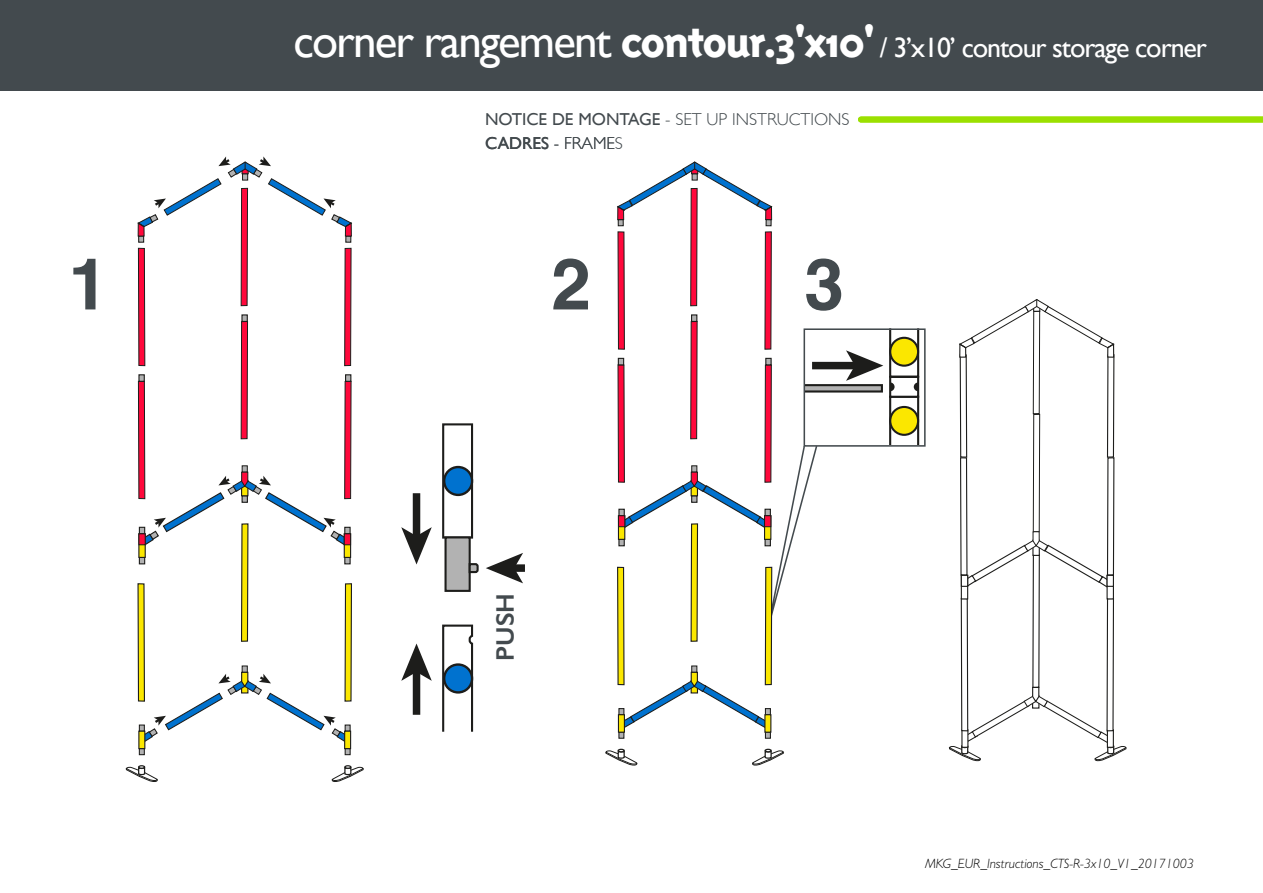
<style>
.page{position:relative;width:1263px;height:893px;background:#fff}
.page>*{position:absolute;margin:0;border:0;box-sizing:border-box;transform-origin:0 0}
.t1{font:700 71.55px "Helvetica";color:#434a4e}
.t2{font:28.05px "Gill Sans";letter-spacing:-.04em;color:#fff}
.t3{font:600 25.5px "Gill Sans";color:#434a4e}
.t4{font:300 17.25px "Gill Sans";color:#434a4e}
.t5{font:italic 300 13.5px "Gill Sans MT Pro";color:#000}
.s1{font-size:47.1px}
.s2{font-family:"Triplex Sans";font-weight:800;font-size:47.1px}
.s3{font-weight:400}
</style>
<div class="page">
<div style="left:0;top:0;width:1263px;height:90px;background:#434a4e"></div>
<div style="left:861px;top:117px;width:402px;height:6px;background:#9be000"></div>
<div style="left:512px;top:564px;width:13px;height:8px;background:#1d1d1b"></div>
<svg style="left:486px;top:553px;width:37px;height:30px"></svg>
<div style="left:413px;top:493px;width:7px;height:45px;background:#1d1d1b"></div>
<svg style="left:401px;top:527px;width:31px;height:37px"></svg>
<div style="left:413px;top:670px;width:7px;height:45px;background:#1d1d1b"></div>
<svg style="left:401px;top:643px;width:31px;height:38px"></svg>
<div style="left:442px;top:423px;width:31px;height:115px;background:#fff;border:2px solid #1d1d1b"></div>
<div style="left:444px;top:536px;width:27px;height:56px;background:#b2b2b2;border:2px solid #1d1d1b"></div>
<svg style="left:468px;top:562px;width:11px;height:12px"></svg>
<svg style="left:442px;top:624px;width:32px;height:108px"></svg>
<div style="left:444px;top:664px;width:28px;height:28px;background:#0072cf;border-radius:50%"></div>
<div style="left:443px;top:663px;width:30px;height:30px;border:2px solid #1d1d1b;border-radius:50%"></div>
<div style="left:444px;top:467px;width:28px;height:28px;background:#0072cf;border-radius:50%"></div>
<div style="left:443px;top:466px;width:30px;height:30px;border:2px solid #1d1d1b;border-radius:50%"></div>
<div style="left:889px;top:396px;width:30px;height:50px;background:#fff;border:2px solid #1d1d1b"></div>
<div style="left:889px;top:327px;width:30px;height:51px;background:#fff;border:2px solid #1d1d1b"></div>
<div style="left:889px;top:376px;width:30px;height:22px;background:#fff;border:2px solid #1d1d1b"></div>
<svg style="left:890px;top:382px;width:4px;height:9px"></svg>
<svg style="left:914px;top:382px;width:4px;height:9px"></svg>
<div style="left:890px;top:338px;width:28px;height:28px;background:#fbe700;border-radius:50%"></div>
<div style="left:889px;top:337px;width:30px;height:30px;border:2px solid #1d1d1b;border-radius:50%"></div>
<div style="left:890px;top:407px;width:28px;height:28px;background:#fbe700;border-radius:50%"></div>
<div style="left:889px;top:406px;width:30px;height:30px;border:2px solid #1d1d1b;border-radius:50%"></div>
<svg style="left:818px;top:384px;width:65px;height:8px"></svg>
<div style="left:812px;top:362px;width:45px;height:7px;background:#1d1d1b"></div>
<svg style="left:846px;top:350px;width:37px;height:31px"></svg>
<div style="left:803px;top:328px;width:123px;height:119px;border:2px solid #434a4e"></div>
<svg style="left:345px;top:749px;width:6px;height:6px"></svg>
<div style="left:345px;top:731px;width:6px;height:17px;background:#fbe700"></div>
<div style="left:344px;top:730px;width:7px;height:19px;border:1px solid #1d1d1b"></div>
<svg style="left:331px;top:765px;width:33px;height:17px"></svg>
<svg style="left:139px;top:749px;width:6px;height:6px"></svg>
<div style="left:139px;top:731px;width:6px;height:17px;background:#fbe700"></div>
<div style="left:138px;top:730px;width:7px;height:19px;border:1px solid #1d1d1b"></div>
<svg style="left:125px;top:765px;width:33px;height:17px"></svg>
<svg style="left:618px;top:733px;width:6px;height:6px"></svg>
<div style="left:618px;top:715px;width:6px;height:17px;background:#fbe700"></div>
<div style="left:618px;top:714px;width:7px;height:19px;border:1px solid #1d1d1b"></div>
<svg style="left:605px;top:749px;width:33px;height:16px"></svg>
<svg style="left:765px;top:733px;width:6px;height:6px"></svg>
<div style="left:765px;top:715px;width:6px;height:17px;background:#fbe700"></div>
<div style="left:764px;top:714px;width:7px;height:19px;border:1px solid #1d1d1b"></div>
<svg style="left:752px;top:749px;width:32px;height:16px"></svg>
<svg style="left:137px;top:156px;width:215px;height:587px"></svg>
<svg style="left:948px;top:299px;width:179px;height:462px"></svg>
<svg style="left:616px;top:90px;width:202px;height:638px"></svg>
<div style="left:691px;top:314px;width:6px;height:8px;border:1px solid #1d1d1b"></div>
<p class="t2" style="left:293px;top:31px;width:915px"><span class="s1">corner rangement</span> <span class="s2">contour.3'x10'</span> / 3’x10’ contour storage corner</p>
<p class="t4" style="left:485px;top:106px;width:366px"><span class="s3">NOTICE DE MONTAGE</span> - SET UP INSTRUCTIONS</p>
<p class="t4" style="left:485px;top:130px;width:139px"><span class="s3">CADRES</span> - FRAMES</p>
<h1 class="t1" style="left:68px;top:226px;width:41px">1</h1>
<h1 class="t1" style="left:804px;top:226px;width:41px">3</h1>
<h1 class="t1" style="left:551px;top:226px;width:41px">2</h1>
<p class="t3" style="left:490px;top:661px;width:69px;rotate:-90deg">PUSH</p>
<p class="t5" style="left:925px;top:855px;width:270px">MKG_EUR_Instructions_CTS-R-3x10_V1_20171003</p>
</div>
